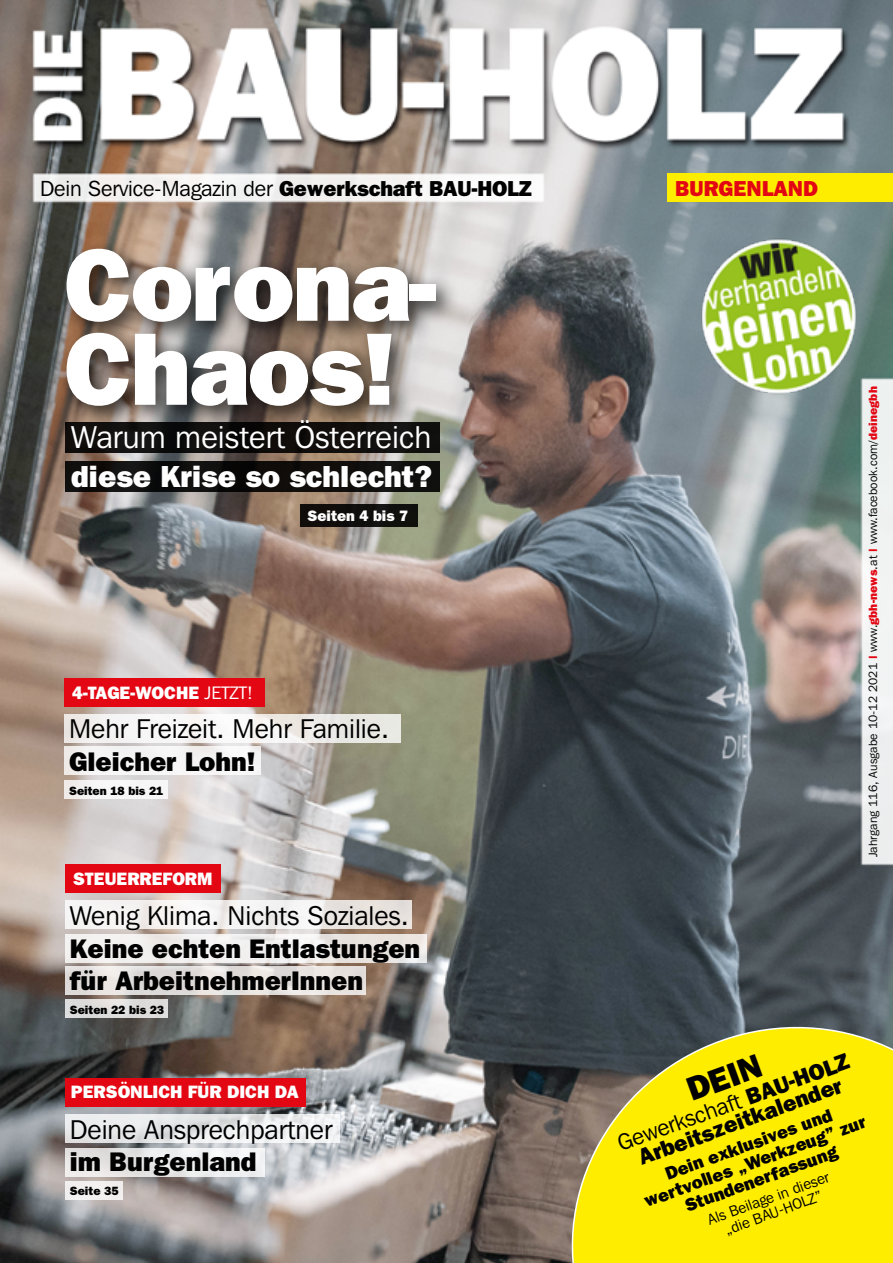
<style>
.page{position:relative;width:893px;height:1263px;background:#fff}
.page>*{position:absolute;margin:0;border:0;box-sizing:border-box;transform-origin:0 0}
.t1{font:800 103.5px/84px "Franklin Gothic";letter-spacing:-.015em;color:#fff}
.t2{font:800 33.45px "Franklin Gothic";color:#000}
.t3{font:31.5px "Franklin Gothic IT Cby BT";letter-spacing:.005em;color:#fff}
.t4{font:800 30.6px "Franklin Gothic";color:#fff}
.t5{font:27px "Franklin Gothic IT Cby BT";color:#000}
.t6{font:800 27px/32.4px "Franklin Gothic";color:#000}
.t7{font:22.65px "Franklin Gothic IT Cby BT";color:#000}
.t8{font:800 22.65px "Franklin Gothic";color:#000}
.t9{font:21.75px "Franklin Gothic IT Cby BT";letter-spacing:-.005em;color:#000}
.t10{font:800 21.75px "Franklin Gothic";color:#e30613}
.t11{font:800 18.15px/18.1px "Franklin Gothic";color:#000;text-align:center}
.t12{font:800 18px "Franklin Gothic";color:#fff}
.t13{font:800 15.15px "Franklin Gothic";color:#fff}
.t14{font:15px/15px "Franklin Gothic IT Cby BT";color:#000;text-align:center}
.t15{font:12px "Franklin Gothic IT Cby BT";letter-spacing:.01em;color:#000}
.t16{font:800 12px "Franklin Gothic";color:#000}
.s1{font-family:"Franklin Gothic";font-weight:800}
.s2{font-family:"Franklin Gothic IT Cby BT";font-weight:400}
.s3{font-family:"Franklin Gothic";font-weight:800;color:#e30613}
</style>
<div class="page">
<img style="left:0;top:0;width:893px;height:1263px">
<div style="left:65px;top:865px;width:156px;height:28px;background:#e30613"></div>
<svg style="left:65px;top:901px;width:346px;height:28px;fill:#f4f3f2"></svg>
<svg style="left:65px;top:935px;width:362px;height:28px;fill:#f2f0ef"></svg>
<div style="left:65px;top:967px;width:301px;height:28px;background:#e5e1de"></div>
<div style="left:65px;top:1000px;width:103px;height:18px;background:#dddcdc"></div>
<div style="left:57px;top:239px;width:404px;height:191px;background:#000;opacity:.75"></div>
<div style="left:65px;top:1078px;width:240px;height:28px;background:#e30613"></div>
<svg style="left:65px;top:1114px;width:275px;height:29px;fill:#ebecee"></svg>
<div style="left:65px;top:1148px;width:200px;height:29px;background:linear-gradient(to right,#e2dfdf,#f3f5f7)"></div>
<div style="left:65px;top:1181px;width:58px;height:18px;background:#f2f0ef"></div>
<div style="left:65px;top:679px;width:200px;height:28px;background:#e30613"></div>
<div style="left:65px;top:715px;width:336px;height:28px;background:linear-gradient(to bottom,#f2f0ee,#f2f1f0)"></div>
<div style="left:65px;top:747px;width:196px;height:28px;background:#f6f5f5"></div>
<div style="left:65px;top:781px;width:103px;height:18px;background:linear-gradient(to right,#f3f0ef,#f9fafb)"></div>
<img style="left:688px;top:226px;width:190px;height:179px">
<div style="left:300px;top:504px;width:117px;height:22px;background:#100f0d"></div>
<div style="left:65px;top:422px;width:375px;height:31px;background:#110f0c"></div>
<div style="left:65px;top:461px;width:375px;height:30px;background:#100f0c"></div>
<div style="left:668px;top:174px;width:225px;height:28px;background:#ffed00"></div>
<svg style="left:542px;top:998px;width:351px;height:265px;background:#cabe1c"></svg>
<p class="t9" style="left:40px;top:175px;width:493px">Dein Service-Magazin der <span class="s1">Gewerkschaft BAU-HOLZ</span></p>
<h1 class="t1" style="left:64px;top:241px;width:374px">Corona-<br>Chaos!</h1>
<p class="t3" style="left:71px;top:418px;width:362px">Warum meistert Österreich</p>
<p class="t4" style="left:71px;top:458px;width:363px">diese Krise so schlecht?</p>
<p class="t13" style="left:307px;top:507px;width:102px">Seiten 4 bis 7</p>
<p class="t12" style="left:72px;top:682px;width:182px">4-TAGE-WOCHE <span class="s2">JETZT!</span></p>
<p class="t5" style="left:69px;top:712px;width:321px">Mehr Freizeit. Mehr Familie.</p>
<p class="t6" style="left:69px;top:745px;width:188px">Gleicher Lohn!</p>
<p class="t16" style="left:69px;top:783px;width:96px">Seiten 18 bis 21</p>
<p class="t12" style="left:73px;top:868px;width:141px">STEUERREFORM</p>
<p class="t5" style="left:70px;top:899px;width:341px">Wenig Klima. Nichts Soziales.</p>
<p class="t6" style="left:70px;top:932px;width:352px">Keine echten Entlastungen für ArbeitnehmerInnen</p>
<p class="t16" style="left:70px;top:1003px;width:96px">Seiten 22 bis 23</p>
<p class="t12" style="left:71px;top:1081px;width:229px">PERSÖNLICH FÜR DICH DA</p>
<p class="t5" style="left:70px;top:1113px;width:264px">Deine Ansprechpartner</p>
<p class="t6" style="left:70px;top:1145px;width:188px">im Burgenland</p>
<p class="t16" style="left:70px;top:1184px;width:50px">Seite 35</p>
<p class="t10" style="left:675px;top:176px;width:144px">BURGENLAND</p>
<p class="t15" style="left:865px;top:857px;width:472px;rotate:-90deg">Jahrgang 116, Ausgabe 10-12 2021 <span class="s3">|</span> www.<span class="s3">gbh-news</span>.at <span class="s3">|</span> www.facebook.com/<span class="s3">deinegbh</span></p>
<p class="t7" style="left:614px;top:1131px;width:246px;rotate:-20deg">Gewerkschaft <span class="s1">BAU-HOLZ</span></p>
<p class="t2" style="left:682px;top:1072px;width:78px;rotate:-20deg">DEIN</p>
<p class="t8" style="left:635px;top:1145px;width:216px;rotate:-20deg">Arbeitszeitkalender</p>
<p class="t11" style="left:635px;top:1175px;width:236px;rotate:-20deg">Dein exklusives und wertvolles „Werkzeug” zur<br>Stundenerfassung</p>
<p class="t14" style="left:705px;top:1213px;width:130px;rotate:-20deg">Als Beilage in dieser „die BAU-HOLZ”</p>
</div>
